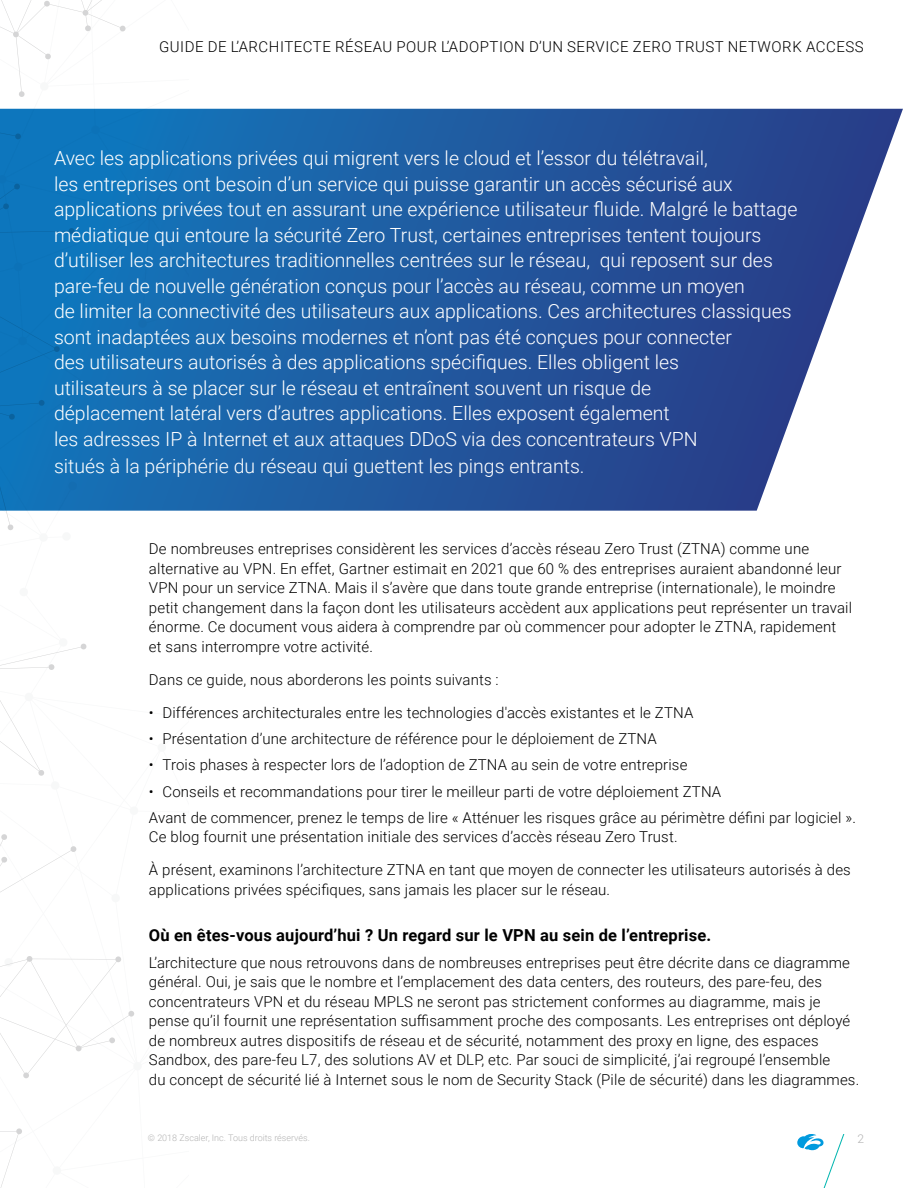
<style>
.page{position:relative;width:918px;height:1188px;background:#fff}
.page>*{position:absolute;margin:0;border:0;box-sizing:border-box;transform-origin:0 0}
.t1{font:300 19.5px/25.7px "Roboto";color:#fff}
.t2{font:700 16.5px "Roboto";letter-spacing:.01em;color:#000}
.t3{font:300 15px/19.5px "Roboto";letter-spacing:.01em;color:#000}
.t4{font:300 15px "Roboto";letter-spacing:.035em;color:#000}
.t5{font:300 12px "Roboto";color:#b3b3b3}
.t6{font:300 9px "Roboto";color:#b3b3b3}
</style>
<div class="page">
<svg style="left:797px;top:1134px;width:47px;height:54px"></svg>
<svg style="left:0;top:0;width:189px;height:1188px"></svg>
<svg style="left:0;top:109px;width:903px;height:402px;background:#3068a9"></svg>
<p class="t4" style="left:159px;top:36px;width:706px">GUIDE DE L’ARCHITECTE RÉSEAU POUR L’ADOPTION D’UN SERVICE ZERO TRUST NETWORK ACCESS</p>
<p class="t1" style="left:54px;top:145px;width:745px">Avec les applications privées qui migrent vers le cloud et l’essor du télétravail,<br>les entreprises ont besoin d’un service qui puisse garantir un accès sécurisé aux applications privées tout en assurant une expérience utilisateur fluide. Malgré le battage médiatique qui entoure la sécurité Zero Trust, certaines entreprises tentent toujours d’utiliser les architectures traditionnelles centrées sur le réseau, qui reposent sur des pare-feu de nouvelle génération conçus pour l’accès au réseau, comme un moyen<br>de limiter la connectivité des utilisateurs aux applications. Ces architectures classiques sont inadaptées aux besoins modernes et n’ont pas été conçues pour connecter<br>des utilisateurs autorisés à des applications spécifiques. Elles obligent les<br>utilisateurs à se placer sur le réseau et entraînent souvent un risque de<br>déplacement latéral vers d’autres applications. Elles exposent également<br>les adresses IP à Internet et aux attaques DDoS via des concentrateurs VPN<br>situés à la périphérie du réseau qui guettent les pings entrants.</p>
<p class="t3" style="left:149px;top:539px;width:705px">De nombreuses entreprises considèrent les services d’accès réseau Zero Trust (ZTNA) comme une alternative au VPN. En effet, Gartner estimait en 2021 que 60 % des entreprises auraient abandonné leur VPN pour un service ZTNA. Mais il s’avère que dans toute grande entreprise (internationale), le moindre petit changement dans la façon dont les utilisateurs accèdent aux applications peut représenter un travail énorme. Ce document vous aidera à comprendre par où commencer pour adopter le ZTNA, rapidement et sans interrompre votre activité.</p>
<p class="t3" style="left:149px;top:669px;width:351px">Dans ce guide, nous aborderons les points suivants :</p>
<p class="t3" style="left:149px;top:702px;width:546px">• Différences architecturales entre les technologies d'accès existantes et le ZTNA</p>
<p class="t3" style="left:149px;top:729px;width:509px">• Présentation d’une architecture de référence pour le déploiement de ZTNA</p>
<p class="t3" style="left:149px;top:755px;width:540px">• Trois phases à respecter lors de l’adoption de ZTNA au sein de votre entreprise</p>
<p class="t3" style="left:149px;top:778px;width:708px;line-height:26.2px">• Conseils et recommandations pour tirer le meilleur parti de votre déploiement ZTNA<br>Avant de commencer, prenez le temps de lire « Atténuer les risques grâce au périmètre défini par logiciel ».</p>
<p class="t3" style="left:149px;top:827px;width:530px">Ce blog fournit une présentation initiale des services d’accès réseau Zero Trust.</p>
<p class="t3" style="left:149px;top:860px;width:703px">À présent, examinons l’architecture ZTNA en tant que moyen de connecter les utilisateurs autorisés à des applications privées spécifiques, sans jamais les placer sur le réseau.</p>
<p class="t2" style="left:149px;top:924px;width:564px">Où en êtes-vous aujourd’hui ? Un regard sur le VPN au sein de l’entreprise.</p>
<p class="t3" style="left:149px;top:952px;width:712px">L’architecture que nous retrouvons dans de nombreuses entreprises peut être décrite dans ce diagramme général. Oui, je sais que le nombre et l’emplacement des data centers, des routeurs, des pare-feu, des concentrateurs VPN et du réseau MPLS ne seront pas strictement conformes au diagramme, mais je pense qu’il fournit une représentation suffisamment proche des composants. Les entreprises ont déployé de nombreux autres dispositifs de réseau et de sécurité, notamment des proxy en ligne, des espaces Sandbox, des pare-feu L7, des solutions AV et DLP, etc. Par souci de simplicité, j’ai regroupé l’ensemble<br>du concept de sécurité lié à Internet sous le nom de Security Stack (Pile de sécurité) dans les diagrammes.</p>
<p class="t6" style="left:148px;top:1131px;width:163px">© 2018 Zscaler, Inc. Tous droits réservés.</p>
<p class="t5" style="left:857px;top:1130px;width:8px">2</p>
</div>
